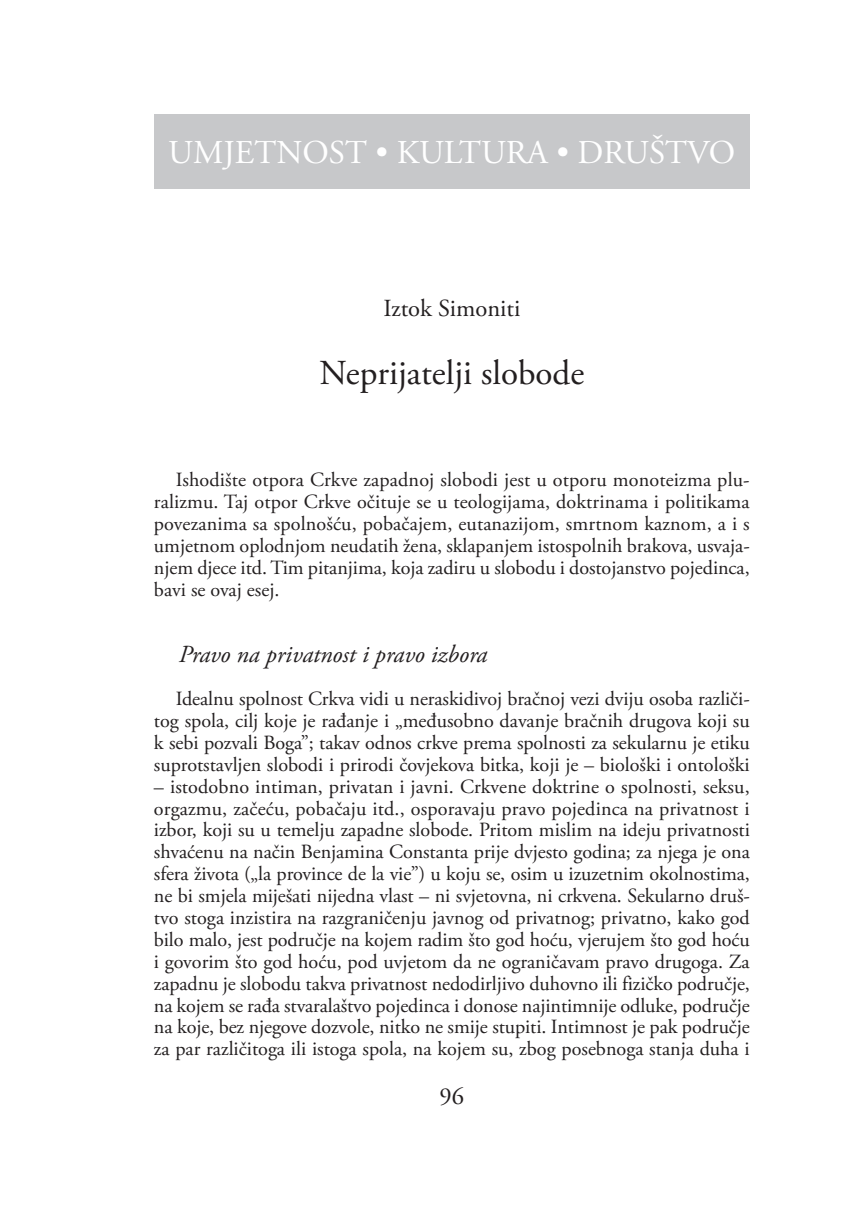
<style>
.page{position:relative;width:864px;height:1221px;background:#fff}
.page>*{position:absolute;margin:0;border:0;box-sizing:border-box;transform-origin:0 0}
.t1{font:35px "Adobe Garamond Pro";color:#231f20}
.t2{font:33.25px "Adobe Garamond Pro";color:#fff}
.t3{font:italic 24.5px "Adobe Garamond Pro";color:#231f20}
.t4{font:24.5px "Adobe Garamond Pro";color:#231f20}
.t5{font:20.12px/21.9px "Adobe Garamond Pro";color:#231f20;text-align:justify}
</style>
<div class="page">
<div style="left:154px;top:114px;width:595px;height:75px;background:#c7c8ca"></div>
<h2 class="t2" style="left:168px;top:139px;width:568px">UMJETNOST • KULTURA • DRUŠTVO</h2>
<p class="t4" style="left:383px;top:298px;width:138px">Iztok Simoniti</p>
<h1 class="t1" style="left:319px;top:359px;width:266px">Neprijatelji slobode</h1>
<p class="t5" style="left:154px;top:470px;width:597px;text-indent:22px">Ishodište otpora Crkve zapadnoj slobodi jest u otporu monoteizma plu&shy;ralizmu. Taj otpor Crkve očituje se u teologijama, doktrinama i politikama povezanima sa spolnošću, pobačajem, eutanazijom, smrtnom kaznom, a i s umjetnom oplodnjom neudatih žena, sklapanjem istospolnih brakova, usvaja&shy;njem djece itd. Tim pitanjima, koja zadiru u slobodu i dostojanstvo pojedinca, bavi se ovaj esej.</p>
<p class="t3" style="left:179px;top:644px;width:310px">Pravo na privatnost i pravo izbora</p>
<p class="t5" style="left:154px;top:689px;width:597px;text-indent:22px">Idealnu spolnost Crkva vidi u neraskidivoj bračnoj vezi dviju osoba različi&shy;tog spola, cilj koje je rađanje i „međusobno davanje bračnih drugova koji su k sebi pozvali Boga”; takav odnos crkve prema spolnosti za sekularnu je etiku suprotstavljen slobodi i prirodi čovjekova bitka, koji je – biološki i ontološki</p>
<p class="t5" style="left:154px;top:777px;width:597px">– istodobno intiman, privatan i javni. Crkvene doktrine o spolnosti, seksu, orgazmu, začeću, pobačaju itd., osporavaju pravo pojedinca na privatnost i izbor, koji su u temelju zapadne slobode. Pritom mislim na ideju privatnosti shvaćenu na način Benjamina Constanta prije dvjesto godina; za njega je ona sfera života („la province de la vie”) u koju se, osim u izuzetnim okolnostima, ne bi smjela miješati nijedna vlast – ni svjetovna, ni crkvena. Sekularno druš&shy;tvo stoga inzistira na razgraničenju javnog od privatnog; privatno, kako god bilo malo, jest područje na kojem radim što god hoću, vjerujem što god hoću i govorim što god hoću, pod uvjetom da ne ograničavam pravo drugoga. Za zapadnu je slobodu takva privatnost nedodirljivo duhovno ili fizičko područje, na kojem se rađa stvaralaštvo pojedinca i donose najintimnije odluke, područje na koje, bez njegove dozvole, nitko ne smije stupiti. Intimnost je pak područje za par različitoga ili istoga spola, na kojem su, zbog posebnoga stanja duha i</p>
<p class="t4" style="left:439px;top:1085px;width:26px">96</p>
</div>
